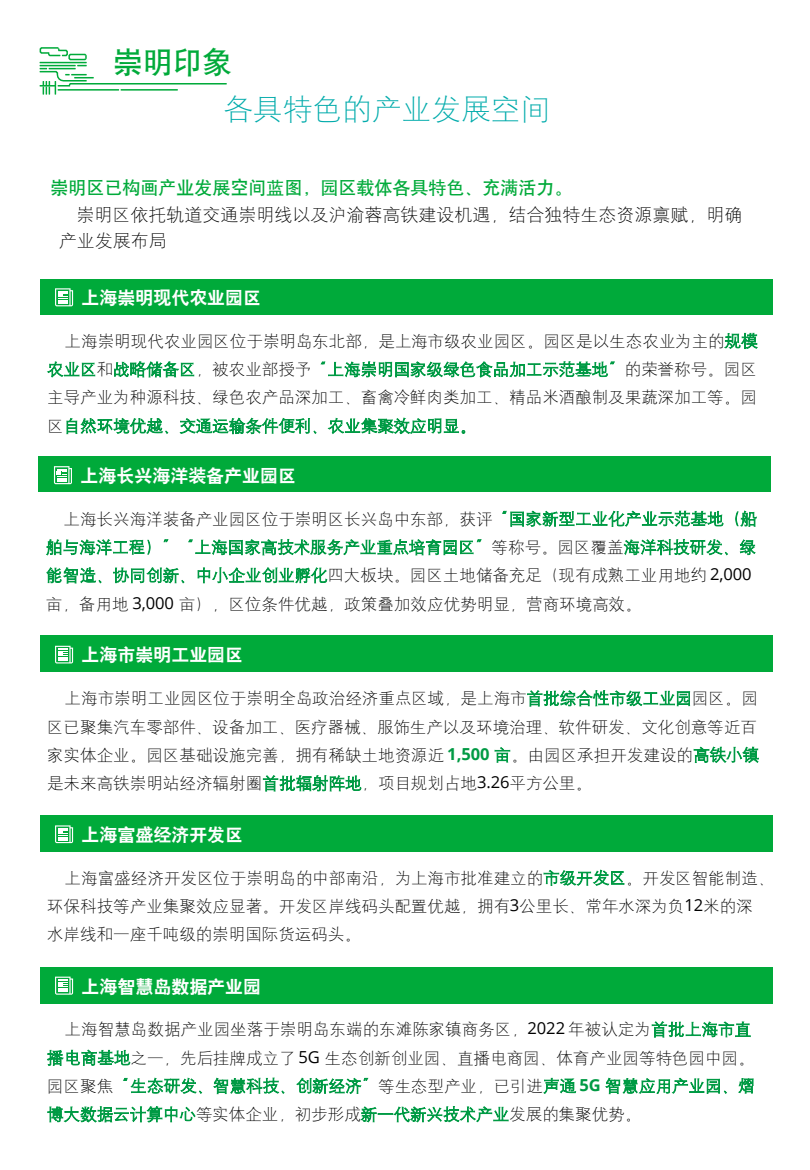
<style>
.page{position:relative;width:810px;height:1170px;background:#fff}
.page>*{position:absolute;margin:0;border:0;box-sizing:border-box;transform-origin:0 0}
.t1{font:29.85px "H Yg 1 gj";color:#00abab}
.t2{font:29.85px "H Yb 1 gj";color:#00aa3a}
.t3{font:18px "H Yb 2 gj";color:#fff}
.t4{font:18px/26px "H Yg 1 gj";color:#000}
.t5{font:18px "H Yb 1 gj";color:#00aa3a}
.t6{font:16.5px/28.3px "H Yg 1 gj";color:#000}
.s1{color:#009a44}
.s2{font-family:"Open Sans"}
.s3{font-family:"Open Sans";font-weight:700;color:#009a44}
</style>
<div class="page">
<svg style="left:40px;top:47px;width:187px;height:48px"></svg>
<div style="left:40px;top:279px;width:733px;height:36px;background:#00aa3a"></div>
<svg style="left:55px;top:288px;width:18px;height:18px"></svg>
<div style="left:39px;top:456px;width:732px;height:36px;background:#00aa3a"></div>
<svg style="left:54px;top:466px;width:18px;height:18px"></svg>
<div style="left:40px;top:636px;width:733px;height:36px;background:#00aa3a"></div>
<svg style="left:55px;top:646px;width:18px;height:17px"></svg>
<div style="left:40px;top:815px;width:733px;height:37px;background:#00aa3a"></div>
<svg style="left:55px;top:825px;width:18px;height:18px"></svg>
<div style="left:40px;top:967px;width:733px;height:36px;background:#00aa3a"></div>
<svg style="left:55px;top:977px;width:18px;height:18px"></svg>
<p class="t2" style="left:113px;top:47px;width:121px">崇明印象</p>
<p class="t1" style="left:223px;top:94px;width:329px">各具特色的产业发展空间</p>
<p class="t5" style="left:51px;top:178px;width:523px">崇明区已构画产业发展空间蓝图，园区载体各具特色、充满活力。</p>
<p class="t4" style="left:59px;top:202px;width:685px;text-indent:18px">崇明区依托轨道交通崇明线以及沪渝蓉高铁建设机遇，结合独特生态资源禀赋，明确产业发展布局</p>
<p class="t3" style="left:82px;top:289px;width:181px">上海崇明现代农业园区</p>
<p class="t6" style="left:47px;top:327px;width:712px;text-align:justify;text-indent:18px">上海崇明现代农业园区位于崇明岛东北部，是上海市级农业园区。园区是以生态农业为主的<span class="s1">规模农业区</span>和<span class="s1">战略储备区</span>，被农业部授予<span class="s1">“上海崇明国家级绿色食品加工示范基地”</span>的荣誉称号。园区主导产业为种源科技、绿色农产品深加工、畜禽冷鲜肉类加工、精品米酒酿制及果蔬深加工等。园区<span class="s1">自然环境优越、交通运输条件便利、农业集聚效应明显。</span></p>
<p class="t3" style="left:80px;top:467px;width:217px">上海长兴海洋装备产业园区</p>
<p class="t6" style="left:46px;top:505px;width:713px;text-indent:18px">上海长兴海洋装备产业园区位于崇明区长兴岛中东部，获评<span class="s1">“国家新型工业化产业示范基地（船舶与海洋工程）”“上海国家高技术服务产业重点培育园区”</span>等称号。园区覆盖<span class="s1">海洋科技研发、绿能智造、协同创新、中小企业创业孵化</span>四大板块。园区土地储备充足（现有成熟工业用地约 <span class="s2">2,000</span>亩，备用地 <span class="s2">3,000</span> 亩），区位条件优越，政策叠加效应优势明显，营商环境高效。</p>
<p class="t3" style="left:82px;top:646px;width:163px">上海市崇明工业园区</p>
<p class="t6" style="left:47px;top:684px;width:714px;text-indent:18px">上海市崇明工业园区位于崇明全岛政治经济重点区域，是上海市<span class="s1">首批综合性市级工业园</span>园区。园区已聚集汽车零部件、设备加工、医疗器械、服饰生产以及环境治理、软件研发、文化创意等近百家实体企业。园区基础设施完善，拥有稀缺土地资源近 <span class="s3">1,500</span> <span class="s1">亩</span>。由园区承担开发建设的<span class="s1">高铁小镇</span>是未来高铁崇明站经济辐射圈<span class="s1">首批辐射阵地</span>，项目规划占地<span class="s2">3.26</span>平方公里。</p>
<p class="t3" style="left:82px;top:826px;width:163px">上海富盛经济开发区</p>
<p class="t6" style="left:47px;top:864px;width:729px;text-indent:18px">上海富盛经济开发区位于崇明岛的中部南沿，为上海市批准建立的<span class="s1">市级开发区</span>。开发区智能制造、环保科技等产业集聚效应显著。开发区岸线码头配置优越，拥有<span class="s2">3</span>公里长、常年水深为负<span class="s2">12</span>米的深<br>水岸线和一座千吨级的崇明国际货运码头。</p>
<p class="t3" style="left:82px;top:977px;width:181px">上海智慧岛数据产业园</p>
<p class="t6" style="left:47px;top:1015px;width:709px;text-indent:18px">上海智慧岛数据产业园坐落于崇明岛东端的东滩陈家镇商务区，<span class="s2">2022</span> 年被认定为<span class="s1">首批上海市直播电商基地</span>之一，先后挂牌成立了 <span class="s2">5G</span> 生态创新创业园、直播电商园、体育产业园等特色园中园。园区聚焦<span class="s1">“生态研发、智慧科技、创新经济”</span>等生态型产业，已引进<span class="s1">声通</span> <span class="s3">5G</span> <span class="s1">智慧应用产业园、熠博大数据云计算中心</span>等实体企业，初步形成<span class="s1">新一代新兴技术产业</span>发展的集聚优势。</p>
</div>
